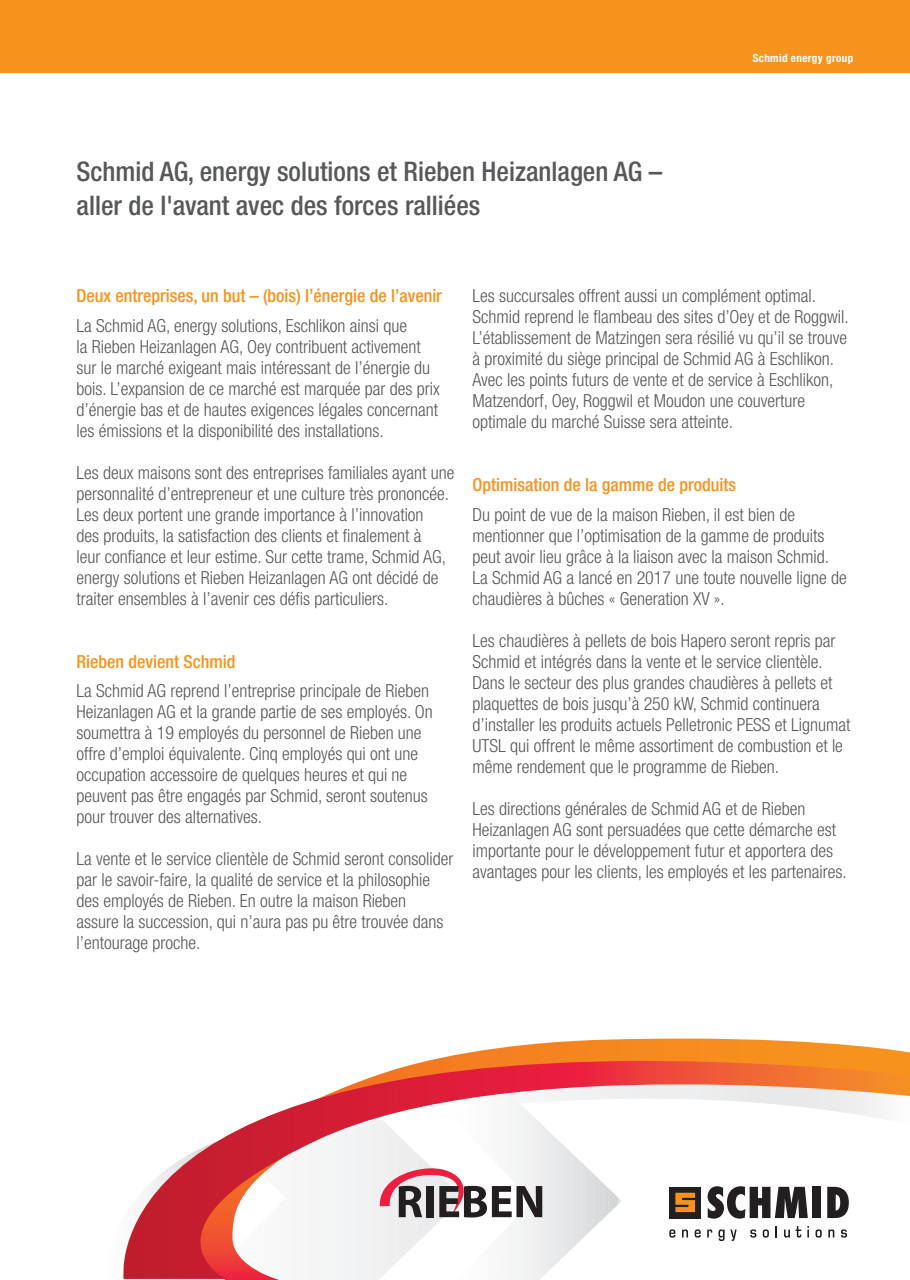
<style>
.page{position:relative;width:910px;height:1280px;background:#fff}
.page>*{position:absolute;margin:0;border:0;box-sizing:border-box;transform-origin:0 0}
.t1{font:500 condensed 27px/34.5px "Helvetica Neue LT Std";color:#57585a}
.t2{font:300 condensed 18px/21px "Helvetica Neue LT Std";color:#57585a}
.t3{font:500 condensed 18px "Helvetica Neue LT Std";color:#f7931d}
.t4{font:700 condensed 11.25px "Helvetica Neue LT Std";letter-spacing:.025em;color:#fff}
.s1{font-family:"Helvetica Neue"}
</style>
<div class="page">
<div style="left:0;top:0;width:910px;height:72px;background:#f7931d"></div>
<svg style="left:473px;top:1038px;width:434px;height:14px"></svg>
<svg style="left:123px;top:1052px;width:787px;height:227px"></svg>
<div style="left:669px;top:1187px;width:32px;height:31px;background:#231f20"></div>
<svg style="left:675px;top:1193px;width:20px;height:19px"></svg>
<svg style="left:708px;top:1186px;width:100px;height:32px"></svg>
<svg style="left:827px;top:1187px;width:22px;height:31px"></svg>
<div style="left:812px;top:1187px;width:9px;height:31px;background:#231f20"></div>
<svg style="left:669px;top:1229px;width:6px;height:8px"></svg>
<svg style="left:682px;top:1229px;width:6px;height:8px"></svg>
<svg style="left:695px;top:1229px;width:6px;height:8px"></svg>
<svg style="left:707px;top:1229px;width:5px;height:8px"></svg>
<svg style="left:718px;top:1229px;width:19px;height:12px"></svg>
<svg style="left:750px;top:1229px;width:6px;height:8px"></svg>
<svg style="left:763px;top:1229px;width:6px;height:8px"></svg>
<svg style="left:784px;top:1229px;width:6px;height:8px"></svg>
<svg style="left:796px;top:1226px;width:5px;height:11px"></svg>
<svg style="left:807px;top:1226px;width:2px;height:11px"></svg>
<svg style="left:815px;top:1229px;width:7px;height:8px"></svg>
<svg style="left:828px;top:1229px;width:6px;height:8px"></svg>
<svg style="left:841px;top:1229px;width:6px;height:8px"></svg>
<h1 class="t1" style="left:77px;top:154px;width:587px">Schmid AG, energy solutions et Rieben Heizanlagen AG – aller de l<span class="s1">'</span>avant avec des forces ralliées</h1>
<p class="t4" style="left:753px;top:51px;width:102px">Schmid energy group</p>
<p class="t3" style="left:77px;top:285px;width:367px">Deux entreprises, un but – (bois) l’énergie de l’avenir</p>
<p class="t2" style="left:77px;top:314px;width:365px">La Schmid AG, energy solutions, Eschlikon ainsi que<br>la Rieben Heizanlagen AG, Oey contribuent activement sur le marché exigeant mais intéressant de l’énergie du bois. L’expansion de ce marché est marquée par des prix d’énergie bas et de hautes exigences légales concernant les émissions et la disponibilité des installations.</p>
<p class="t2" style="left:77px;top:462px;width:379px">Les deux maisons sont des entreprises familiales ayant une personnalité d’entrepreneur et une culture très prononcée.<br>Les deux portent une grande importance à l’innovation<br>des produits, la satisfaction des clients et finalement à<br>leur confiance et leur estime. Sur cette trame, Schmid AG, energy solutions et Rieben Heizanlagen AG ont décidé de traiter ensembles à l’avenir ces défis particuliers.</p>
<p class="t3" style="left:77px;top:650px;width:160px">Rieben devient Schmid</p>
<p class="t2" style="left:77px;top:680px;width:358px">La Schmid AG reprend l’entreprise principale de Rieben Heizanlagen AG et la grande partie de ses employés. On soumettra à 19 employés du personnel de Rieben une offre d’emploi équivalente. Cinq employés qui ont une occupation accessoire de quelques heures et qui ne peuvent pas être engagés par Schmid, seront soutenus pour trouver des alternatives.</p>
<p class="t2" style="left:77px;top:848px;width:378px">La vente et le service clientèle de Schmid seront consolider par le savoir-faire, la qualité de service et la philosophie des employés de Rieben. En outre la maison Rieben<br>assure la succession, qui n’aura pas pu être trouvée dans l’entourage proche.</p>
<p class="t2" style="left:472px;top:285px;width:378px">Les succursales offrent aussi un complément optimal.<br>Schmid reprend le flambeau des sites d’Oey et de Roggwil.<br>L’établissement de Matzingen sera résilié vu qu’il se trouve à proximité du siège principal de Schmid AG à Eschlikon.<br>Avec les points futurs de vente et de service à Eschlikon, Matzendorf, Oey, Roggwil et Moudon une couverture optimale du marché Suisse sera atteinte.</p>
<p class="t3" style="left:472px;top:474px;width:265px">Optimisation de la gamme de produits</p>
<p class="t2" style="left:472px;top:504px;width:376px">Du point de vue de la maison Rieben, il est bien de mentionner que l’optimisation de la gamme de produits peut avoir lieu grâce à la liaison avec la maison Schmid.<br>La Schmid AG a lancé en 2017 une toute nouvelle ligne de chaudières à bûches « Generation XV ».</p>
<p class="t2" style="left:472px;top:630px;width:379px">Les chaudières à pellets de bois Hapero seront repris par Schmid et intégrés dans la vente et le service clientèle.<br>Dans le secteur des plus grandes chaudières à pellets et plaquettes de bois jusqu’à 250 kW, Schmid continuera d’installer les produits actuels Pelletronic PESS et Lignumat UTSL qui offrent le même assortiment de combustion et le même rendement que le programme de Rieben.</p>
<p class="t2" style="left:472px;top:798px;width:376px">Les directions générales de Schmid AG et de Rieben Heizanlagen AG sont persuadées que cette démarche est importante pour le développement futur et apportera des avantages pour les clients, les employés et les partenaires.</p>
</div>
